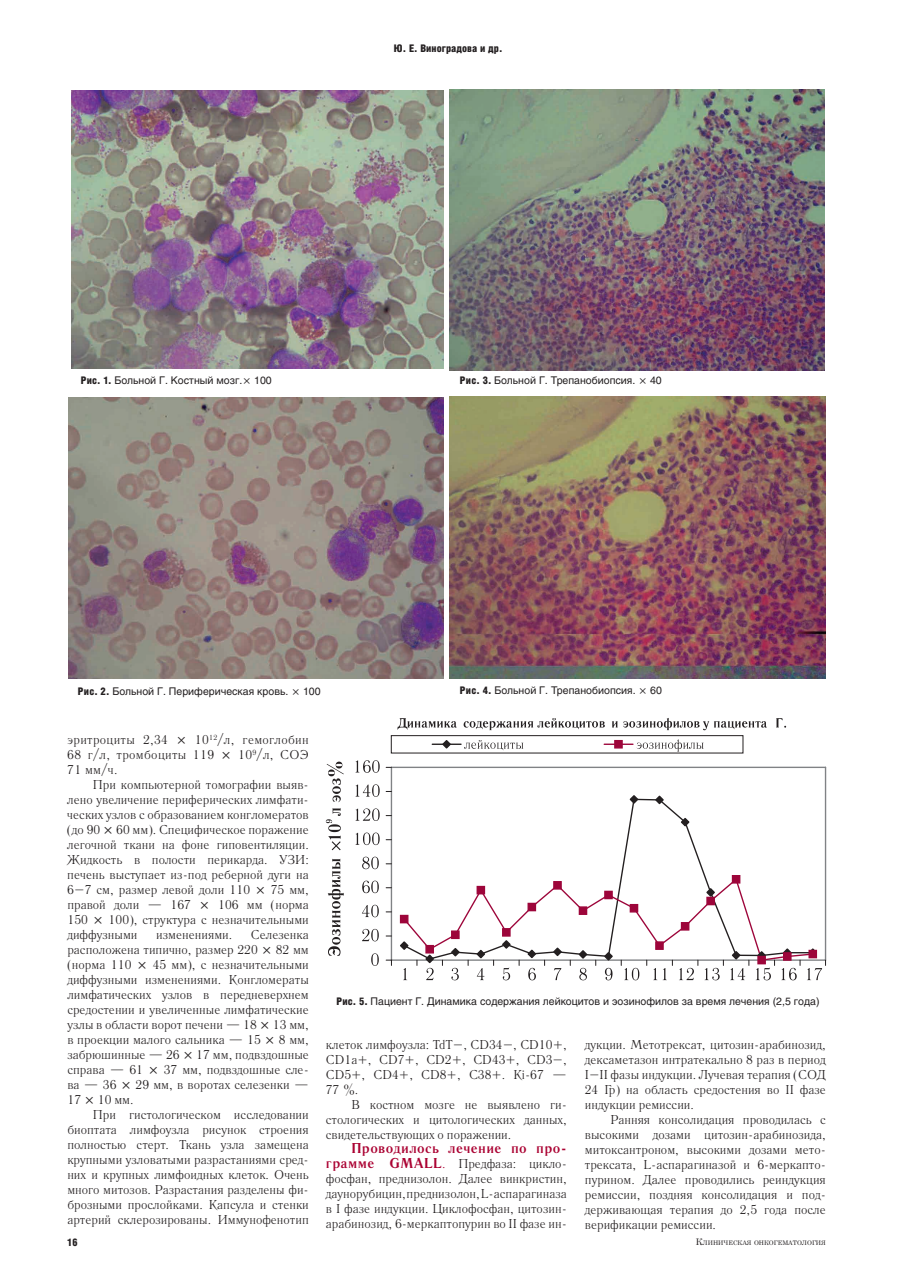
<style>
.page{position:relative;width:906px;height:1276px;background:#fff}
.page>*{position:absolute;margin:0;border:0;box-sizing:border-box;transform-origin:0 0}
.t1{font:700 14.25px "Literaturnaya C";letter-spacing:.025em;color:#ab0333}
.t2{font:12.75px/15px "Literaturnaya C";color:#231f20;text-align:justify}
.t3{font:12.75px/15px "Literaturnaya C";letter-spacing:.025em;color:#231f20}
.t4{font:12.75px "Literaturnaya C";letter-spacing:.02em;color:#231f20}
.t5{font:10.5px "Helios";color:#231f20}
.t6{font:900 10.5px "Helios Cond";letter-spacing:.005em;color:#231f20}
.t7{font:6.3px "Century Schoolbook";color:#231f20}
.s1{font-family:"Helios Cond";font-weight:900}
.s2{font-weight:700;font-size:14.25px;color:#ab0333}
.s3{color:#ab0333}
.s4{font-size:9px}
</style>
<div class="page">
<img style="left:72px;top:90px;width:372px;height:279px">
<img style="left:69px;top:397px;width:375px;height:281px">
<img style="left:449px;top:89px;width:375px;height:281px">
<img style="left:449px;top:396px;width:377px;height:282px">
<hr style="left:391px;top:767px;width:1px;height:193px;background:#808285">
<hr style="left:391px;top:959px;width:434px;height:2px;background:#808285">
<hr style="left:825px;top:767px;width:1px;height:193px;background:#808285">
<hr style="left:391px;top:766px;width:434px;height:2px;background:#808285">
<svg style="left:386px;top:960px;width:6px;height:5px"></svg>
<svg style="left:620px;top:798px;width:121px;height:79px"></svg>
<svg style="left:628px;top:795px;width:11px;height:10px"></svg>
<svg style="left:654px;top:795px;width:11px;height:10px"></svg>
<svg style="left:679px;top:816px;width:11px;height:11px"></svg>
<div style="left:732px;top:875px;width:8px;height:8px;background:#9d053a"></div>
<svg style="left:397px;top:718px;width:60px;height:11px"></svg>
<svg style="left:463px;top:718px;width:142px;height:12px"></svg>
<svg style="left:612px;top:718px;width:155px;height:12px"></svg>
<svg style="left:776px;top:718px;width:10px;height:9px"></svg>
<svg style="left:362px;top:929px;width:17px;height:12px"></svg>
<svg style="left:371px;top:953px;width:8px;height:13px"></svg>
<svg style="left:362px;top:904px;width:17px;height:13px"></svg>
<svg style="left:362px;top:880px;width:17px;height:13px"></svg>
<svg style="left:362px;top:856px;width:17px;height:13px"></svg>
<svg style="left:355px;top:832px;width:25px;height:13px"></svg>
<svg style="left:355px;top:808px;width:25px;height:13px"></svg>
<svg style="left:355px;top:784px;width:25px;height:13px"></svg>
<svg style="left:355px;top:760px;width:25px;height:13px"></svg>
<svg style="left:328px;top:858px;width:16px;height:98px"></svg>
<svg style="left:327px;top:761px;width:17px;height:41px"></svg>
<div style="left:391px;top:735px;width:352px;height:18px;border:1px solid #231f20"></div>
<hr style="left:432px;top:743px;width:29px;height:2px;background:#231f20">
<svg style="left:441px;top:740px;width:11px;height:9px"></svg>
<svg style="left:464px;top:740px;width:59px;height:10px"></svg>
<hr style="left:604px;top:743px;width:29px;height:2px;background:#9d053a">
<div style="left:614px;top:740px;width:9px;height:8px;background:#9d053a;border:1px solid #9d053a"></div>
<svg style="left:636px;top:739px;width:68px;height:12px"></svg>
<svg style="left:326px;top:808px;width:15px;height:42px"></svg>
<svg style="left:398px;top:877px;width:428px;height:103px"></svg>
<p class="t6" style="left:394px;top:43px;width:110px">Ю. Е. Виноградова и др.</p>
<p class="t5" style="left:81px;top:374px;width:193px"><span class="s1">Рис. 1.</span> Больной Г. Костный мозг. 100</p>
<p class="t5" style="left:460px;top:374px;width:177px"><span class="s1">Рис. 3.</span> Больной Г. Трепанобиопсия.</p>
<p class="t5" style="left:650px;top:374px;width:13px">40</p>
<p class="t5" style="left:78px;top:685px;width:212px"><span class="s1">Рис. 2.</span> Больной Г. Периферическая кровь.</p>
<p class="t5" style="left:303px;top:685px;width:19px">100</p>
<p class="t3" style="left:67px;top:732px;width:243px;text-indent:127px">10<sup>12</sup>/л, гемоглобин<br>68 г/л, тромбоциты 119</p>
<p class="t4" style="left:67px;top:732px;width:102px">эритроциты 2,34</p>
<p class="t2" style="left:238px;top:747px;width:72px">10<sup>9</sup>/л, СОЭ</p>
<p class="t2" style="left:67px;top:762px;width:52px">71 мм/ч.</p>
<p class="t2" style="left:93px;top:777px;width:217px">При компьютерной томографии выяв-</p>
<p class="t2" style="left:67px;top:792px;width:243px">лено увеличение периферических лимфати-</p>
<p class="t2" style="left:67px;top:807px;width:243px">ческих узлов с образованием конгломератов</p>
<p class="t2" style="left:67px;top:822px;width:34px">(до 90</p>
<p class="t2" style="left:67px;top:822px;width:243px;text-indent:49px">60 мм). Специфическое поражение легочной ткани на фоне гиповентиляции.<br>Жидкость в полости перикарда. УЗИ: печень выступает из-под реберной дуги на 6–7 см, размер левой доли 110</p>
<p class="t2" style="left:271px;top:882px;width:40px">75 мм,</p>
<p class="t2" style="left:67px;top:897px;width:125px">правой доли — 167</p>
<p class="t2" style="left:218px;top:897px;width:92px">106 мм (норма</p>
<p class="t2" style="left:67px;top:912px;width:22px">150</p>
<p class="t2" style="left:67px;top:912px;width:243px;text-indent:41px">100), структура с незначительными диффузными</p>
<p class="t2" style="left:67px;top:927px;width:243px;text-indent:184px">Селезенка расположена типично, размер 220</p>
<p class="t2" style="left:156px;top:927px;width:78px">изменениями.</p>
<p class="t2" style="left:276px;top:942px;width:34px">82 мм</p>
<p class="t2" style="left:67px;top:957px;width:243px;text-indent:85px">45 мм), с незначительными диффузными изменениями. Конгломераты лимфатических узлов в передневерхнем средостении и увеличенные лимфатические узлы в области ворот печени — 18</p>
<p class="t2" style="left:67px;top:957px;width:66px">(норма 110</p>
<p class="t2" style="left:273px;top:1017px;width:37px">13 мм,</p>
<p class="t5" style="left:460px;top:684px;width:177px"><span class="s1">Рис. 4.</span> Больной Г. Трепанобиопсия.</p>
<p class="t5" style="left:650px;top:684px;width:13px">60</p>
<p class="t5" style="left:336px;top:995px;width:485px"><span class="s1">Рис. 5.</span> Пациент Г. Динамика содержания лейкоцитов и эозинофилов за время лечения (2,5 года)</p>
<p class="t2" style="left:67px;top:1032px;width:195px">в проекции малого сальника — 15</p>
<p class="t2" style="left:279px;top:1032px;width:31px">8 мм,</p>
<p class="t2" style="left:67px;top:1047px;width:114px">забрюшинные — 26</p>
<p class="t2" style="left:196px;top:1047px;width:114px">17 мм, подвздошные</p>
<p class="t2" style="left:67px;top:1062px;width:77px">справа — 61</p>
<p class="t2" style="left:164px;top:1062px;width:146px">37 мм, подвздошные сле-</p>
<p class="t2" style="left:67px;top:1077px;width:51px">ва — 36</p>
<p class="t2" style="left:136px;top:1077px;width:175px">29 мм, в воротах селезенки —</p>
<p class="t2" style="left:67px;top:1092px;width:15px">17</p>
<p class="t2" style="left:98px;top:1092px;width:37px">10 мм.</p>
<p class="t2" style="left:93px;top:1107px;width:217px">При гистологическом исследовании</p>
<p class="t2" style="left:67px;top:1122px;width:243px">биоптата лимфоузла рисунок строения</p>
<p class="t2" style="left:67px;top:1137px;width:243px">полностью стерт. Ткань узла замещена</p>
<p class="t2" style="left:67px;top:1152px;width:243px">крупными узловатыми разрастаниями сред-</p>
<p class="t2" style="left:67px;top:1167px;width:243px">них и крупных лимфоидных клеток. Очень</p>
<p class="t2" style="left:67px;top:1182px;width:243px">много митозов. Разрастания разделены фи-</p>
<p class="t2" style="left:67px;top:1197px;width:243px">брозными прослойками. Капсула и стенки</p>
<p class="t2" style="left:67px;top:1212px;width:243px">артерий склерозированы. Иммунофенотип</p>
<p class="t6" style="left:67px;top:1236px;width:12px">16</p>
<p class="t2" style="left:326px;top:1037px;width:242px">клеток лимфоузла: TdT–, CD34–, CD10+, CD1а+, CD7+, CD2+, CD43+, CD3–, CD5+, CD4+, CD8+, C38+. Ki-67 — 77 %.</p>
<p class="t2" style="left:326px;top:1097px;width:242px;text-indent:26px">В костном мозге не выявлено ги&shy;стологических и цитологических данных, свидетельствующих о поражении.</p>
<p class="t1" style="left:351px;top:1138px;width:217px">Проводилось лечение по про-</p>
<p class="t2" style="left:326px;top:1155px;width:242px"><span class="s2">грамме GMALL</span><span class="s3">.</span> Предфаза: цикло&shy;фосфан, преднизолон. Далее винкристин, даунорубицин, преднизолон, L-аспарагиназа в I фазе индукции. Циклофосфан, цитозин&shy;арабинозид, 6-меркаптопурин во II фазе ин-</p>
<p class="t2" style="left:585px;top:1037px;width:242px">дукции. Метотрексат, цитозин-арабинозид, дексаметазон интратекально 8 раз в период I–II фазы индукции. Лучевая терапия (СОД 24 Гр) на область средостения во II фазе индукции ремиссии.</p>
<p class="t2" style="left:585px;top:1112px;width:242px;text-indent:26px">Ранняя консолидация проводилась с высокими дозами цитозин-арабинозида, митоксантроном, высокими дозами мето&shy;трексата, L-аспарагиназой и 6-меркапто&shy;пурином. Далее проводились реиндукция ремиссии, поздняя консолидация и под&shy;держивающая терапия до 2,5 года после верификации ремиссии.</p>
<p class="t7" style="left:696px;top:1237px;width:132px"><span class="s4">К</span>линическая онкогематология</p>
</div>
